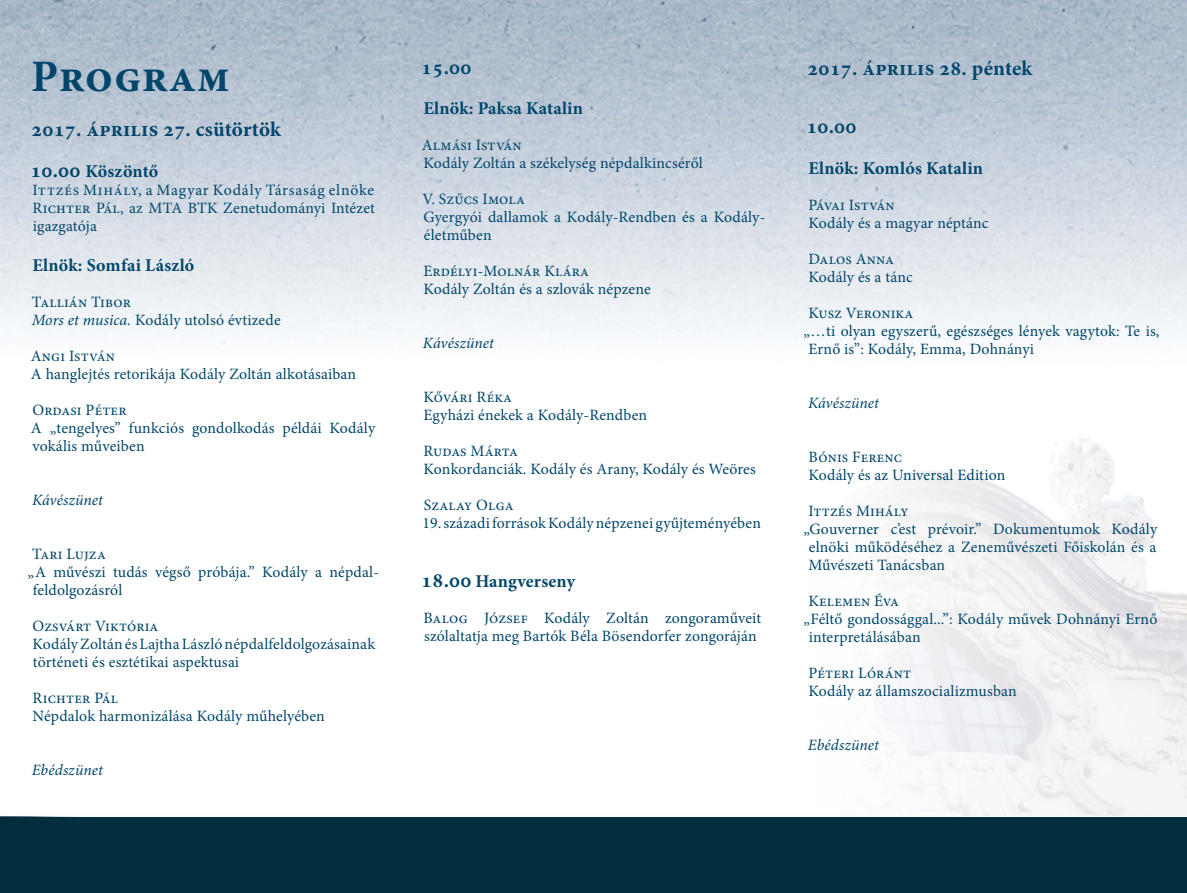
<style>
.page{position:relative;width:1187px;height:893px;background:#fff}
.page>*{position:absolute;margin:0;border:0;box-sizing:border-box;transform-origin:0 0}
.t1{font:700 45px "Minion Pro";letter-spacing:.01em;color:#01466a}
.t2{font:700 21px "Minion Pro";letter-spacing:.01em;color:#01466a}
.t3{font:700 18px "Minion Pro";letter-spacing:.01em;color:#01466a}
.t4{font:15.75px/18px "Minion Pro";letter-spacing:.01em;color:#01466a}
.t5{font:15.75px/18px "Minion Pro";letter-spacing:-.015em;color:#01466a}
.t6{font:italic 15.75px "Minion Pro";letter-spacing:.005em;color:#01466a}
.t7{font:15.75px/18px "Minion Pro";letter-spacing:-.01em;color:#01466a}
.s1{font-size:21px}
.s2{font-style:italic}
</style>
<div class="page">
<img style="left:0;top:0;width:1186px;height:893px">
<h1 class="t1" style="left:31px;top:45px;width:200px">Program</h1>
<h2 class="t2" style="left:31px;top:115px;width:251px">2017. április 27. csütörtök</h2>
<p class="t3" style="left:30px;top:158px;width:129px"><span class="s1">10.00</span> Köszöntő</p>
<p class="t4" style="left:32px;top:181px;width:344px;text-align:justify">Ittzés Mihály, a Magyar Kodály Társaság elnöke Richter Pál, az MTA BTK Zenetudományi Intézet igazgatója</p>
<p class="t3" style="left:32px;top:253px;width:163px">Elnök: Somfai László</p>
<p class="t4" style="left:32px;top:293px;width:250px">Tallián Tibor<br><span class="s2">Mors et musica.</span> Kodály utolsó évtizede</p>
<p class="t4" style="left:31px;top:347px;width:327px">Angi István<br>A hanglejtés retorikája Kodály Zoltán alkotásaiban</p>
<p class="t4" style="left:31px;top:401px;width:346px">Ordasi Péter<br>A „tengelyes” funkciós gondolkodás példái Kodály vokális műveiben</p>
<p class="t6" style="left:32px;top:489px;width:73px">Kávészünet</p>
<p class="t4" style="left:32px;top:545px;width:75px">Tari Lujza</p>
<p class="t4" style="left:28px;top:563px;width:353px">„A művészi tudás végső próbája.” Kodály a népdal-</p>
<p class="t4" style="left:33px;top:581px;width:91px">feldolgozásról</p>
<p class="t4" style="left:32px;top:617px;width:344px">Ozsvárt Viktória<br>Kodály Zoltán és Lajtha László népdalfeldolgozásainak történeti és esztétikai aspektusai</p>
<p class="t4" style="left:33px;top:689px;width:294px">Richter Pál<br>Népdalok harmonizálása Kodály műhelyében</p>
<p class="t6" style="left:32px;top:759px;width:73px">Ebédszünet</p>
<h2 class="t2" style="left:421px;top:52px;width:52px">15.00</h2>
<p class="t3" style="left:423px;top:96px;width:161px">Elnök: Paksa Katalin</p>
<p class="t4" style="left:422px;top:136px;width:282px">Almási István<br>Kodály Zoltán a székelység népdalkincséről</p>
<p class="t4" style="left:422px;top:190px;width:344px">V. Szűcs Imola<br>Gyergyói dallamok a Kodály-Rendben és a Kodály&shy;életműben</p>
<p class="t4" style="left:423px;top:262px;width:229px">Erdélyi-Molnár Klára<br>Kodály Zoltán és a szlovák népzene</p>
<p class="t6" style="left:423px;top:332px;width:73px">Kávészünet</p>
<p class="t4" style="left:423px;top:388px;width:225px">Kővári Réka<br>Egyházi énekek a Kodály-Rendben</p>
<p class="t5" style="left:423px;top:442px;width:334px">Rudas Márta<br>Konkordanciák. Kodály és Arany, Kodály és Weöres</p>
<p class="t4" style="left:424px;top:496px;width:91px">Szalay Olga</p>
<p class="t4" style="left:422px;top:514px;width:340px">19. századi források Kodály népzenei gyűjteményében</p>
<p class="t3" style="left:421px;top:568px;width:156px"><span class="s1">18.00</span> Hangverseny</p>
<p class="t4" style="left:423px;top:609px;width:339px">Balog József Kodály Zoltán zongoraműveit szólaltatja meg Bartók Béla Bösendorfer zongoráján</p>
<h2 class="t2" style="left:807px;top:53px;width:226px">2017. április 28. péntek</h2>
<h2 class="t2" style="left:806px;top:112px;width:52px">10.00</h2>
<p class="t3" style="left:808px;top:155px;width:176px">Elnök: Komlós Katalin</p>
<p class="t7" style="left:808px;top:196px;width:181px">Pávai István<br>Kodály és a magyar néptánc</p>
<p class="t4" style="left:808px;top:250px;width:106px">Dalos Anna<br>Kodály és a tánc</p>
<p class="t4" style="left:808px;top:304px;width:106px">Kusz Veronika</p>
<p class="t4" style="left:803px;top:322px;width:357px">„…ti olyan egyszerű, egészséges lények vagytok: Te is,</p>
<p class="t4" style="left:808px;top:340px;width:227px">Ernő is”: Kodály, Emma, Dohnányi</p>
<p class="t6" style="left:808px;top:392px;width:73px">Kávészünet</p>
<p class="t4" style="left:808px;top:448px;width:198px">Bónis Ferenc<br>Kodály és az Universal Edition</p>
<p class="t4" style="left:808px;top:502px;width:101px">Ittzés Mihály</p>
<p class="t4" style="left:803px;top:520px;width:355px">„Gouverner c’est prévoir.” Dokumentumok Kodály</p>
<p class="t4" style="left:808px;top:538px;width:349px">elnöki működéséhez a Zeneművészeti Főiskolán és a</p>
<p class="t4" style="left:808px;top:556px;width:138px">Művészeti Tanácsban</p>
<p class="t4" style="left:808px;top:592px;width:92px">Kelemen Éva</p>
<p class="t4" style="left:803px;top:610px;width:355px">„Féltő gondossággal...”: Kodály művek Dohnányi Ernő</p>
<p class="t4" style="left:808px;top:628px;width:113px">interpretálásában</p>
<p class="t4" style="left:808px;top:664px;width:210px">Péteri Lóránt<br>Kodály az államszocializmusban</p>
<p class="t6" style="left:807px;top:734px;width:73px">Ebédszünet</p>
</div>
